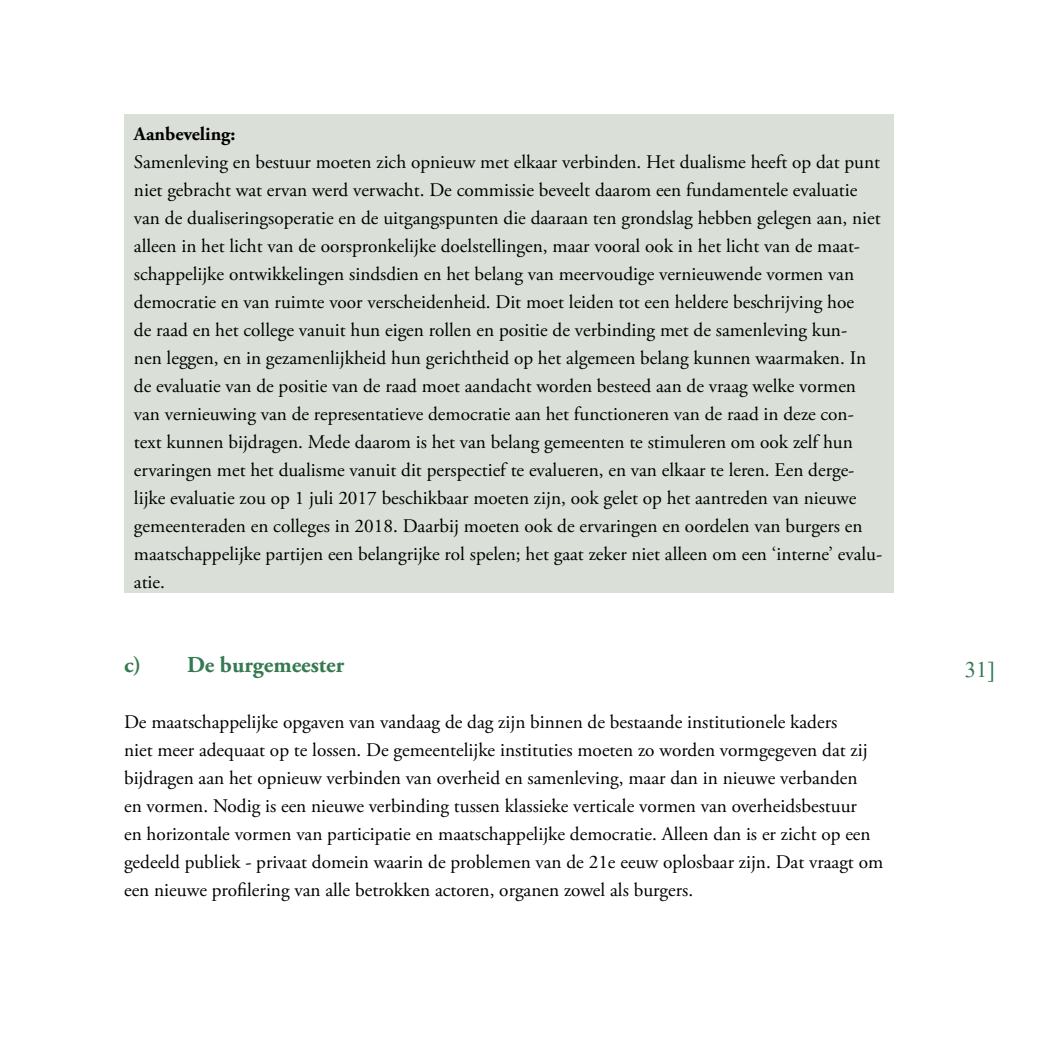
<style>
.page{position:relative;width:1042px;height:1042px;background:#fff}
.page>*{position:absolute;margin:0;border:0;box-sizing:border-box;transform-origin:0 0}
.t1{font:28px "Aparajita";color:#357951}
.Tussenkop_1{font:700 22.75px "Adobe Garamond Pro";color:#357951}
._004_Broodtekst___8{font:19.25px/28px "Adobe Garamond Pro";color:#000}
._004_Broodtekst___8-2{font:700 19.25px "Adobe Garamond Pro";color:#000}
</style>
<div class="page">
<div style="left:124px;top:114px;width:769px;height:479px;background:#dae0d8"></div>
<p class="_004_Broodtekst___8-2" style="left:134px;top:123px;width:103px">Aanbeveling:</p>
<p class="_004_Broodtekst___8" style="left:134px;top:149px;width:750px">Samenleving en bestuur moeten zich opnieuw met elkaar verbinden. Het dualisme heeft op dat punt niet gebracht wat ervan werd verwacht. De commissie beveelt daarom een fundamentele evaluatie van de dualiseringsoperatie en de uitgangspunten die daaraan ten grondslag hebben gelegen aan, niet alleen in het licht van de oorspronkelijke doelstellingen, maar vooral ook in het licht van de maat&shy;schappelijke ontwikkelingen sindsdien en het belang van meervoudige vernieuwende vormen van democratie en van ruimte voor verscheidenheid. Dit moet leiden tot een heldere beschrijving hoe<br>de raad en het college vanuit hun eigen rollen en positie de verbinding met de samenleving kun-<br>nen leggen, en in gezamenlijkheid hun gerichtheid op het algemeen belang kunnen waarmaken. In de evaluatie van de positie van de raad moet aandacht worden besteed aan de vraag welke vormen van vernieuwing van de representatieve democratie aan het functioneren van de raad in deze con&shy;text kunnen bijdragen. Mede daarom is het van belang gemeenten te stimuleren om ook zelf hun ervaringen met het dualisme vanuit dit perspectief te evalueren, en van elkaar te leren. Een derge&shy;lijke evaluatie zou op 1 juli 2017 beschikbaar moeten zijn, ook gelet op het aantreden van nieuwe gemeenteraden en colleges in 2018. Daarbij moeten ook de ervaringen en oordelen van burgers en maatschappelijke partijen een belangrijke rol spelen; het gaat zeker niet alleen om een ‘interne’ evalu&shy;atie.</p>
<p class="Tussenkop_1" style="left:124px;top:652px;width:222px">c) De burgemeester</p>
<p class="_004_Broodtekst___8" style="left:124px;top:709px;width:760px">De maatschappelijke opgaven van vandaag de dag zijn binnen de bestaande institutionele kaders<br>niet meer adequaat op te lossen. De gemeentelijke instituties moeten zo worden vormgegeven dat zij bijdragen aan het opnieuw verbinden van overheid en samenleving, maar dan in nieuwe verbanden<br>en vormen. Nodig is een nieuwe verbinding tussen klassieke verticale vormen van overheidsbestuur<br>en horizontale vormen van participatie en maatschappelijke democratie. Alleen dan is er zicht op een gedeeld publiek - privaat domein waarin de problemen van de 21e eeuw oplosbaar zijn. Dat vraagt om een nieuwe profilering van alle betrokken actoren, organen zowel als burgers.</p>
<h1 class="t1" style="left:965px;top:655px;width:32px">31]</h1>
</div>
